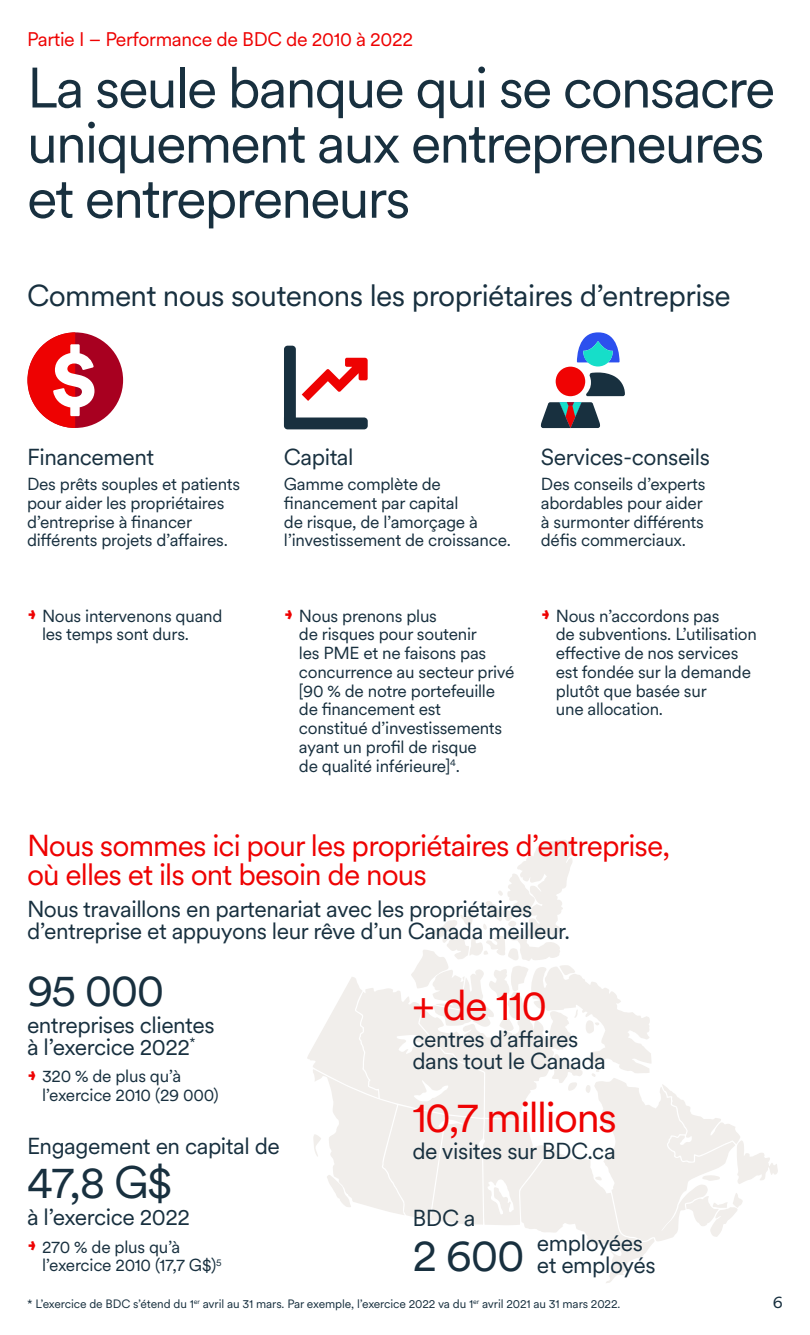
<style>
.page{position:relative;width:810px;height:1335px;background:#fff}
.page>*{position:absolute;margin:0;border:0;box-sizing:border-box;transform-origin:0 0}
.t1{font:56.25px/55.1px "Circular XX";letter-spacing:-.035em;color:#18303f}
.t2{font:45px "Circular XX";letter-spacing:-.035em;color:#18303f}
.t3{font:42px "Circular XX";letter-spacing:-.035em;color:#ee0202}
.t4{font:30px/29.2px "Circular XX";letter-spacing:-.03em;color:#ee0202}
.t5{font:30px "Circular XX";letter-spacing:-.02em;color:#18303f}
.t6{font:22.88px/21.8px "Circular XX";letter-spacing:-.02em;color:#18303f}
.t7{font:19.5px "Circular XX";letter-spacing:-.02em;color:#ee0202}
.t8{font:17.25px/18.8px "Circular XX";letter-spacing:-.015em;color:#18303f}
.t9{font:12px "Circular XX";letter-spacing:-.01em;color:#18303f}
</style>
<div class="page">
<svg style="left:284px;top:346px;width:84px;height:83px"></svg>
<div style="left:556px;top:367px;width:29px;height:29px;background:#f00303;border-radius:50%"></div>
<svg style="left:541px;top:402px;width:59px;height:26px;background:#46535c"></svg>
<svg style="left:577px;top:332px;width:48px;height:64px"></svg>
<div style="left:28px;top:332px;width:95px;height:96px;background:#a80020;border-radius:50%"></div>
<svg style="left:27px;top:332px;width:67px;height:96px"></svg>
<svg style="left:308px;top:840px;width:470px;height:443px"></svg>
<p class="t7" style="left:27px;top:26px;width:388px">Partie I – Performance de BDC de 2010 à 2022</p>
<h1 class="t1" style="left:27px;top:58px;width:750px">La seule banque qui se consacre uniquement aux entrepreneures et entrepreneurs</h1>
<h3 class="t5" style="left:27px;top:275px;width:705px">Comment nous soutenons les propriétaires d’entreprise</h3>
<h3 class="t6" style="left:27px;top:445px;width:129px">Financement</h3>
<p class="t8" style="left:27px;top:474px;width:215px">Des prêts souples et patients pour aider les propriétaires d’entreprise à financer différents projets d’affaires.</p>
<h3 class="t6" style="left:284px;top:445px;width:71px">Capital</h3>
<p class="t8" style="left:284px;top:474px;width:228px">Gamme complète de financement par capital<br>de risque, de l’amorçage à l’investissement de croissance.</p>
<h3 class="t6" style="left:541px;top:445px;width:171px">Services-conseils</h3>
<p class="t8" style="left:541px;top:474px;width:166px">Des conseils d’experts abordables pour aider à surmonter différents défis commerciaux.</p>
<p class="t8" style="left:42px;top:606px;width:182px">Nous intervenons quand les temps sont durs.</p>
<p class="t8" style="left:299px;top:606px;width:217px">Nous prenons plus<br>de risques pour soutenir<br>les PME et ne faisons pas concurrence au secteur privé [90 % de notre portefeuille de financement est<br>constitué d’investissements ayant un profil de risque<br>de qualité inférieure]<sup>4</sup>.</p>
<p class="t8" style="left:556px;top:606px;width:202px">Nous n’accordons pas<br>de subventions. L’utilisation effective de nos services est fondée sur la demande plutôt que basée sur<br>une allocation.</p>
<h3 class="t4" style="left:27px;top:830px;width:645px">Nous sommes ici pour les propriétaires d’entreprise, où elles et ils ont besoin de nous</h3>
<h3 class="t6" style="left:27px;top:898px;width:545px">Nous travaillons en partenariat avec les propriétaires d’entreprise et appuyons leur rêve d’un Canada meilleur.</h3>
<h2 class="t2" style="left:27px;top:960px;width:139px">95 000</h2>
<h3 class="t6" style="left:27px;top:1013px;width:189px">entreprises clientes à l’exercice 2022<sup>*</sup></h3>
<p class="t8" style="left:42px;top:1066px;width:178px">320 % de plus qu’à l’exercice 2010 (29 000)</p>
<h3 class="t6" style="left:27px;top:1135px;width:254px">Engagement en capital de</h3>
<h2 class="t2" style="left:27px;top:1152px;width:147px">47,8 G$</h2>
<h3 class="t6" style="left:27px;top:1205px;width:165px">à l’exercice 2022</h3>
<p class="t8" style="left:42px;top:1237px;width:181px">270 % de plus qu’à l’exercice 2010 (17,7 G$)<sup>5</sup></p>
<h3 class="t3" style="left:412px;top:977px;width:136px">+ de 110</h3>
<h3 class="t6" style="left:412px;top:1027px;width:195px">centres d’affaires dans tout le Canada</h3>
<h3 class="t3" style="left:412px;top:1089px;width:206px">10,7 millions</h3>
<h3 class="t6" style="left:412px;top:1139px;width:205px">de visites sur BDC.ca</h3>
<h3 class="t6" style="left:412px;top:1207px;width:65px">BDC a</h3>
<h2 class="t2" style="left:412px;top:1226px;width:114px">2 600</h2>
<h3 class="t6" style="left:537px;top:1231px;width:120px">employées et employés</h3>
<p class="t9" style="left:27px;top:1296px;width:595px">* L’exercice de BDC s’étend du 1<sup>er</sup> avril au 31 mars. Par exemple, l’exercice 2022 va du 1<sup>er</sup> avril 2021 au 31 mars 2022.</p>
<p class="t8" style="left:773px;top:1292px;width:12px">6</p>
</div>
